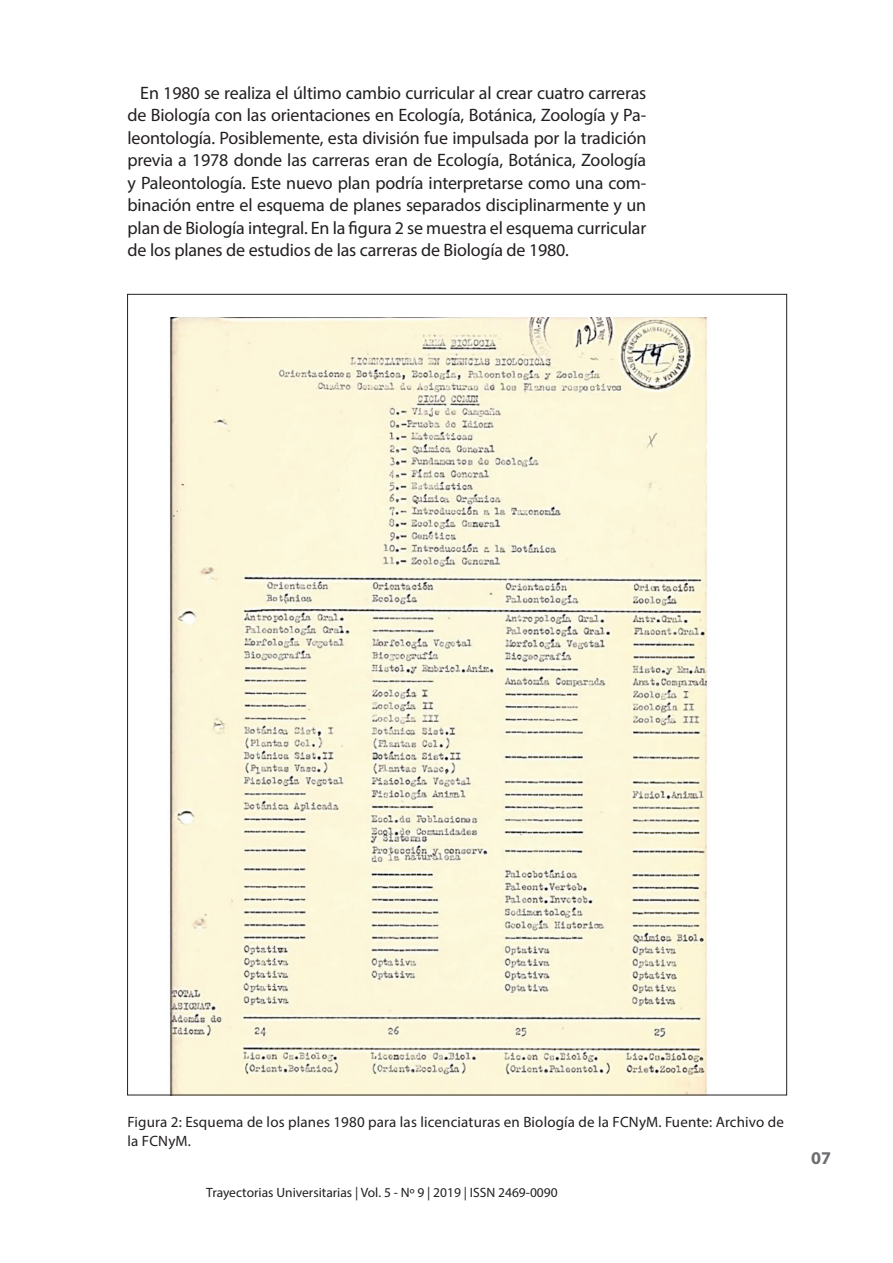
<style>
.page{position:relative;width:893px;height:1263px;background:#fff}
.page>*{position:absolute;margin:0;border:0;box-sizing:border-box;transform-origin:0 0}
.t1{font:18px/22.5px "Myriad Pro";letter-spacing:-.01em;color:#231f20;text-align:justify}
.t2{font:700 18px "Myriad Pro";color:#6c6d70}
.t3{font:15px/19.5px "Myriad Pro";letter-spacing:.01em;color:#231f20}
.t4{font:13.5px "Myriad Pro";color:#231f20}
</style>
<div class="page">
<img style="left:169px;top:317px;width:539px;height:776px">
<p class="t1" style="left:128px;top:81px;width:520px;text-indent:13px">En 1980 se realiza el último cambio curricular al crear cuatro carreras de Biología con las orientaciones en Ecología, Botánica, Zoología y Pa&shy;leontología. Posiblemente, esta división fue impulsada por la tradición previa a 1978 donde las carreras eran de Ecología, Botánica, Zoología y Paleontología. Este nuevo plan podría interpretarse como una com&shy;binación entre el esquema de planes separados disciplinarmente y un plan de Biología integral. En la figura 2 se muestra el esquema curricular de los planes de estudios de las carreras de Biología de 1980.</p>
<p class="t3" style="left:128px;top:1112px;width:658px">Figura 2: Esquema de los planes 1980 para las licenciaturas en Biología de la FCNyM. Fuente: Archivo de la FCNyM.</p>
<p class="t4" style="left:206px;top:1184px;width:353px">Trayectorias Universitarias | Vol. 5 - Nº 9 | 2019 | ISSN 2469-0090</p>
<p class="t2" style="left:811px;top:1146px;width:21px">07</p>
</div>
